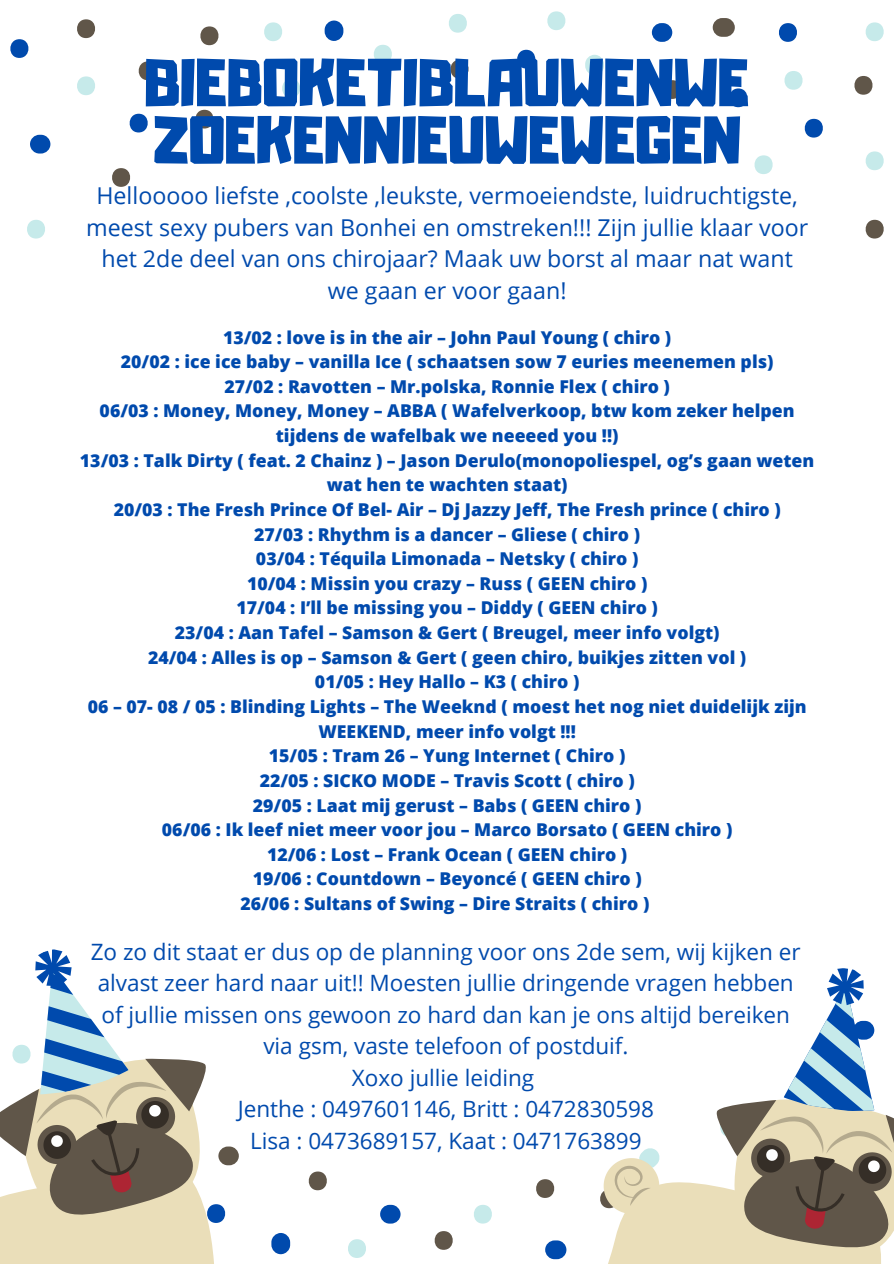
<style>
.page{position:relative;width:894px;height:1264px;background:#fff}
.page>*{position:absolute;margin:0;border:0;box-sizing:border-box;transform-origin:0 0}
.t1{font:59.55px/57.4px "Adumu";color:#004aad}
.t2{font:23.25px/31.5px "Open Sans";color:#004aad;text-align:center}
.t3{font:22.5px/31.5px "Open Sans";color:#004aad;text-align:center}
.t4{font:800 17.7px/24.6px "Open Sans";color:#004aad;text-align:center}
</style>
<div class="page">
<div style="left:30px;top:135px;width:20px;height:18px;background:#004aad;border-radius:9px"></div>
<div style="left:324px;top:21px;width:19px;height:20px;background:#004aad;border-radius:9px"></div>
<svg style="left:729px;top:88px;width:19px;height:19px"></svg>
<svg style="left:804px;top:119px;width:19px;height:19px"></svg>
<svg style="left:474px;top:1205px;width:18px;height:18px"></svg>
<svg style="left:536px;top:1179px;width:19px;height:18px"></svg>
<svg style="left:865px;top:151px;width:19px;height:19px"></svg>
<svg style="left:450px;top:60px;width:19px;height:19px"></svg>
<svg style="left:195px;top:110px;width:19px;height:18px"></svg>
<svg style="left:865px;top:220px;width:19px;height:18px"></svg>
<svg style="left:200px;top:26px;width:19px;height:19px"></svg>
<svg style="left:308px;top:1171px;width:19px;height:19px"></svg>
<svg style="left:434px;top:1231px;width:19px;height:18px"></svg>
<svg style="left:77px;top:76px;width:18px;height:19px"></svg>
<svg style="left:27px;top:220px;width:18px;height:18px"></svg>
<svg style="left:282px;top:79px;width:18px;height:19px"></svg>
<svg style="left:449px;top:14px;width:18px;height:19px"></svg>
<svg style="left:547px;top:11px;width:19px;height:19px"></svg>
<svg style="left:374px;top:45px;width:18px;height:19px"></svg>
<div style="left:585px;top:55px;width:18px;height:20px;background:#c6eaea;border-radius:9px"></div>
<svg style="left:784px;top:71px;width:19px;height:19px"></svg>
<svg style="left:865px;top:22px;width:19px;height:19px"></svg>
<svg style="left:754px;top:155px;width:19px;height:19px"></svg>
<svg style="left:348px;top:1239px;width:18px;height:18px"></svg>
<div style="left:380px;top:1204px;width:20px;height:19px;background:#004aad;border-radius:9px"></div>
<div style="left:651px;top:23px;width:21px;height:19px;background:#004aad;border-radius:9px"></div>
<svg style="left:517px;top:50px;width:19px;height:18px"></svg>
<svg style="left:779px;top:23px;width:18px;height:19px"></svg>
<svg style="left:77px;top:19px;width:18px;height:19px"></svg>
<svg style="left:112px;top:168px;width:19px;height:19px"></svg>
<svg style="left:854px;top:76px;width:19px;height:19px"></svg>
<div style="left:218px;top:1146px;width:21px;height:19px;background:#605649;border-radius:9px"></div>
<svg style="left:663px;top:80px;width:19px;height:19px"></svg>
<svg style="left:138px;top:61px;width:19px;height:19px"></svg>
<div style="left:545px;top:1240px;width:21px;height:19px;background:#004aad;border-radius:9px"></div>
<svg style="left:10px;top:39px;width:19px;height:19px"></svg>
<svg style="left:129px;top:114px;width:19px;height:18px"></svg>
<div style="left:271px;top:1232px;width:19px;height:22px;background:#004aad;border-radius:9px"></div>
<svg style="left:264px;top:22px;width:18px;height:19px"></svg>
<div style="left:712px;top:18px;width:22px;height:19px;background:#605649;border-radius:9px"></div>
<svg style="left:0;top:949px;width:228px;height:314px"></svg>
<svg style="left:600px;top:968px;width:293px;height:295px"></svg>
<p class="t1" style="left:144px;top:60px;width:606px">BIEBOKETIBLAUWENWE<br>ZOEKENNIEUWEWEGEN</p>
<p class="t2" style="left:86px;top:179px;width:723px">Hellooooo liefste ,coolste ,leukste, vermoeiendste, luidruchtigste, meest sexy pubers van Bonhei en omstreken!!! Zijn jullie klaar voor het 2de deel van ons chirojaar? Maak uw borst al maar nat want we gaan er voor gaan!</p>
<p class="t4" style="left:223px;top:324px;width:449px">13/02 : love is in the air – John Paul Young ( chiro )</p>
<p class="t4" style="left:121px;top:349px;width:654px">20/02 : ice ice baby – vanilla Ice ( schaatsen sow 7 euries meenemen pls)</p>
<p class="t4" style="left:224px;top:373px;width:447px">27/02 : Ravotten – Mr.polska, Ronnie Flex ( chiro )</p>
<p class="t4" style="left:100px;top:398px;width:696px">06/03 : Money, Money, Money – ABBA ( Wafelverkoop, btw kom zeker helpen tijdens de wafelbak we neeeed you !!)</p>
<p class="t4" style="left:80px;top:447px;width:735px">13/03 : Talk Dirty ( feat. 2 Chainz ) – Jason Derulo(monopoliespel, og’s gaan weten wat hen te wachten staat)</p>
<p class="t4" style="left:114px;top:497px;width:668px">20/03 : The Fresh Prince Of Bel- Air – Dj Jazzy Jeff, The Fresh prince ( chiro )</p>
<p class="t4" style="left:254px;top:521px;width:387px">27/03 : Rhythm is a dancer – Gliese ( chiro )</p>
<p class="t4" style="left:256px;top:546px;width:384px">03/04 : Téquila Limonada – Netsky ( chiro )</p>
<p class="t4" style="left:247px;top:570px;width:401px">10/04 : Missin you crazy – Russ ( GEEN chiro )</p>
<p class="t4" style="left:236px;top:595px;width:423px">17/04 : I’ll be missing you – Diddy ( GEEN chiro )</p>
<p class="t4" style="left:175px;top:620px;width:546px">23/04 : Aan Tafel – Samson &amp; Gert ( Breugel, meer info volgt)</p>
<p class="t4" style="left:148px;top:644px;width:599px">24/04 : Alles is op – Samson &amp; Gert ( geen chiro, buikjes zitten vol )</p>
<p class="t4" style="left:315px;top:669px;width:266px">01/05 : Hey Hallo – K3 ( chiro )</p>
<p class="t4" style="left:88px;top:694px;width:720px">06 – 07- 08 / 05 : Blinding Lights – The Weeknd ( moest het nog niet duidelijk zijn<br>WEEKEND, meer info volgt !!!</p>
<p class="t4" style="left:269px;top:743px;width:358px">15/05 : Tram 26 – Yung Internet ( Chiro )</p>
<p class="t4" style="left:259px;top:767px;width:376px">22/05 : SICKO MODE – Travis Scott ( chiro )</p>
<p class="t4" style="left:253px;top:792px;width:390px">29/05 : Laat mij gerust – Babs ( GEEN chiro )</p>
<p class="t4" style="left:162px;top:817px;width:572px">06/06 : Ik leef niet meer voor jou – Marco Borsato ( GEEN chiro )</p>
<p class="t4" style="left:267px;top:841px;width:361px">12/06 : Lost – Frank Ocean ( GEEN chiro )</p>
<p class="t4" style="left:252px;top:866px;width:390px">19/06 : Countdown – Beyoncé ( GEEN chiro )</p>
<p class="t4" style="left:240px;top:890px;width:410px">26/06 : Sultans of Swing – Dire Straits ( chiro )</p>
<p class="t3" style="left:91px;top:935px;width:711px">Zo zo dit staat er dus op de planning voor ons 2de sem, wij kijken er alvast zeer hard naar uit!! Moesten jullie dringende vragen hebben of jullie missen ons gewoon zo hard dan kan je ons altijd bereiken via gsm, vaste telefoon of postduif.</p>
<p class="t3" style="left:352px;top:1061px;width:184px">Xoxo jullie leiding</p>
<p class="t3" style="left:238px;top:1092px;width:417px">Jenthe : 0497601146, Britt : 0472830598</p>
<p class="t3" style="left:250px;top:1124px;width:393px">Lisa : 0473689157, Kaat : 0471763899</p>
</div>
